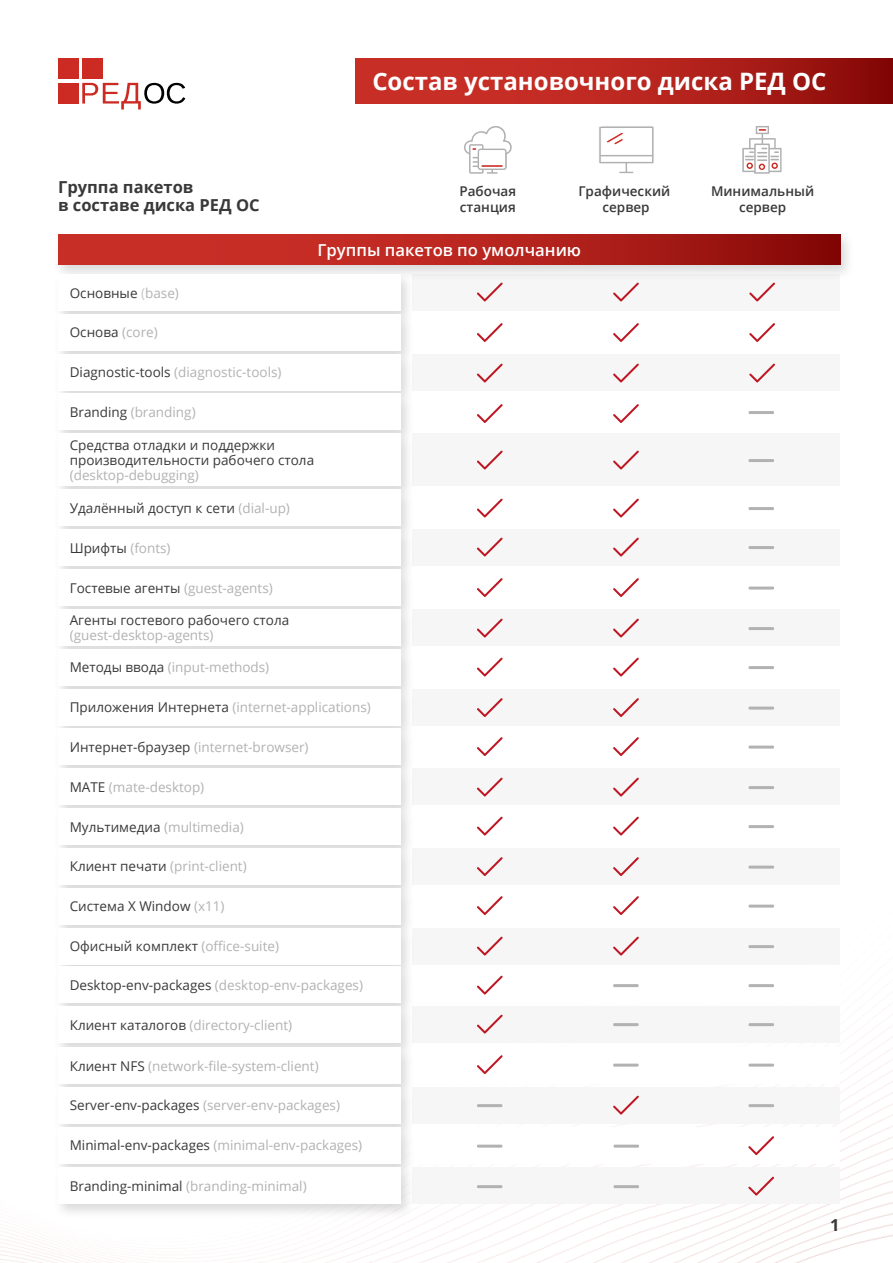
<style>
.page{position:relative;width:893px;height:1263px;background:#fff}
.page>*{position:absolute;margin:0;border:0;box-sizing:border-box;transform-origin:0 0}
.t1{font:700 24px "Open Sans";color:#fff}
.t2{font:700 16.5px/18px "Open Sans";color:#393939}
.t3{font:600 16.5px "Open Sans";color:#fff}
.t4{font:13.5px "Open Sans";color:#b2b2b2}
.t5{font:13.5px/15px "Open Sans";color:#393939}
.t6{font:600 13.5px/15px "Open Sans";color:#393939;text-align:center}
.s1{color:#c6c6c6}
.s2{color:#b2b2b2}
.s3{color:#393939}
</style>
<div class="page">
<img style="left:0;top:1033px;width:893px;height:230px">
<div style="left:413px;top:274px;width:427px;height:37px;background:#f6f6f6"></div>
<div style="left:413px;top:354px;width:427px;height:36px;background:#f6f6f6"></div>
<div style="left:413px;top:433px;width:427px;height:53px;background:#f6f6f6"></div>
<div style="left:413px;top:530px;width:427px;height:36px;background:#f6f6f6"></div>
<div style="left:413px;top:609px;width:427px;height:37px;background:#f6f6f6"></div>
<div style="left:413px;top:689px;width:427px;height:36px;background:#f6f6f6"></div>
<div style="left:413px;top:768px;width:427px;height:37px;background:#f6f6f6"></div>
<div style="left:413px;top:848px;width:427px;height:36px;background:#f6f6f6"></div>
<img style="left:58px;top:234px;width:790px;height:49px">
<svg style="left:58px;top:234px;width:782px;height:30px;background:#b3221c"></svg>
<svg style="left:356px;top:59px;width:536px;height:45px;background:#b3221c"></svg>
<svg style="left:464px;top:126px;width:48px;height:48px"></svg>
<svg style="left:742px;top:126px;width:40px;height:48px"></svg>
<img style="left:58px;top:266px;width:360px;height:40px">
<div style="left:58px;top:274px;width:342px;height:36px;background:#fff"></div>
<svg style="left:477px;top:283px;width:26px;height:18px"></svg>
<svg style="left:749px;top:283px;width:26px;height:18px"></svg>
<svg style="left:613px;top:283px;width:26px;height:18px"></svg>
<svg style="left:477px;top:323px;width:26px;height:19px"></svg>
<svg style="left:749px;top:323px;width:26px;height:19px"></svg>
<svg style="left:613px;top:323px;width:26px;height:19px"></svg>
<svg style="left:477px;top:364px;width:26px;height:18px"></svg>
<svg style="left:749px;top:364px;width:26px;height:18px"></svg>
<svg style="left:613px;top:364px;width:26px;height:18px"></svg>
<svg style="left:477px;top:404px;width:26px;height:19px"></svg>
<svg style="left:613px;top:404px;width:26px;height:19px"></svg>
<svg style="left:477px;top:451px;width:26px;height:18px"></svg>
<svg style="left:613px;top:451px;width:26px;height:18px"></svg>
<svg style="left:477px;top:499px;width:26px;height:18px"></svg>
<svg style="left:613px;top:499px;width:26px;height:18px"></svg>
<svg style="left:477px;top:538px;width:26px;height:18px"></svg>
<svg style="left:613px;top:538px;width:26px;height:18px"></svg>
<svg style="left:477px;top:578px;width:26px;height:19px"></svg>
<svg style="left:613px;top:578px;width:26px;height:19px"></svg>
<svg style="left:477px;top:619px;width:26px;height:18px"></svg>
<svg style="left:613px;top:619px;width:26px;height:18px"></svg>
<svg style="left:477px;top:658px;width:26px;height:18px"></svg>
<svg style="left:613px;top:658px;width:26px;height:18px"></svg>
<svg style="left:477px;top:698px;width:26px;height:19px"></svg>
<svg style="left:613px;top:698px;width:26px;height:19px"></svg>
<svg style="left:477px;top:737px;width:26px;height:19px"></svg>
<svg style="left:613px;top:737px;width:26px;height:19px"></svg>
<svg style="left:477px;top:778px;width:26px;height:18px"></svg>
<svg style="left:613px;top:778px;width:26px;height:18px"></svg>
<svg style="left:477px;top:817px;width:26px;height:18px"></svg>
<svg style="left:613px;top:817px;width:26px;height:18px"></svg>
<svg style="left:477px;top:857px;width:26px;height:19px"></svg>
<svg style="left:613px;top:857px;width:26px;height:19px"></svg>
<svg style="left:477px;top:896px;width:26px;height:19px"></svg>
<svg style="left:613px;top:896px;width:26px;height:19px"></svg>
<hr style="left:748px;top:411px;width:26px;height:3px;background:#b2b2b2">
<hr style="left:748px;top:459px;width:26px;height:3px;background:#b2b2b2">
<hr style="left:748px;top:507px;width:26px;height:3px;background:#b2b2b2">
<hr style="left:748px;top:546px;width:26px;height:3px;background:#b2b2b2">
<hr style="left:748px;top:587px;width:26px;height:3px;background:#b2b2b2">
<hr style="left:748px;top:627px;width:26px;height:3px;background:#b2b2b2">
<hr style="left:748px;top:666px;width:26px;height:3px;background:#b2b2b2">
<hr style="left:748px;top:707px;width:26px;height:3px;background:#b2b2b2">
<hr style="left:748px;top:746px;width:26px;height:3px;background:#b2b2b2">
<hr style="left:748px;top:786px;width:26px;height:3px;background:#b2b2b2">
<hr style="left:748px;top:825px;width:26px;height:3px;background:#b2b2b2">
<hr style="left:748px;top:866px;width:26px;height:3px;background:#b2b2b2">
<hr style="left:748px;top:905px;width:26px;height:3px;background:#b2b2b2">
<div style="left:58px;top:59px;width:21px;height:20px;background:#cc2b24"></div>
<div style="left:58px;top:83px;width:21px;height:20px;background:#cc2b24"></div>
<div style="left:82px;top:59px;width:21px;height:20px;background:#cc2b24"></div>
<svg style="left:82px;top:83px;width:103px;height:26px"></svg>
<svg style="left:599px;top:126px;width:55px;height:48px"></svg>
<div style="left:413px;top:928px;width:427px;height:36px;background:#f6f6f6"></div>
<svg style="left:613px;top:937px;width:26px;height:18px"></svg>
<svg style="left:477px;top:937px;width:26px;height:18px"></svg>
<hr style="left:748px;top:945px;width:26px;height:3px;background:#b2b2b2">
<div style="left:413px;top:1006px;width:427px;height:37px;background:#f6f6f6"></div>
<div style="left:413px;top:1047px;width:427px;height:36px;background:#fff"></div>
<div style="left:413px;top:1087px;width:427px;height:36px;background:#f6f6f6"></div>
<div style="left:413px;top:1127px;width:427px;height:36px;background:#fff"></div>
<svg style="left:477px;top:976px;width:26px;height:18px"></svg>
<svg style="left:477px;top:1015px;width:26px;height:18px"></svg>
<svg style="left:477px;top:1055px;width:26px;height:19px"></svg>
<svg style="left:613px;top:1096px;width:26px;height:18px"></svg>
<svg style="left:748px;top:1136px;width:26px;height:19px"></svg>
<hr style="left:748px;top:984px;width:26px;height:3px;background:#b2b2b2">
<hr style="left:748px;top:1023px;width:26px;height:3px;background:#b2b2b2">
<hr style="left:748px;top:1064px;width:26px;height:3px;background:#b2b2b2">
<hr style="left:613px;top:984px;width:26px;height:3px;background:#b2b2b2">
<hr style="left:613px;top:1023px;width:26px;height:3px;background:#b2b2b2">
<hr style="left:613px;top:1064px;width:26px;height:3px;background:#b2b2b2">
<hr style="left:613px;top:1145px;width:26px;height:3px;background:#b2b2b2">
<hr style="left:748px;top:1104px;width:26px;height:3px;background:#b2b2b2">
<hr style="left:477px;top:1145px;width:25px;height:3px;background:#b2b2b2">
<hr style="left:477px;top:1104px;width:25px;height:3px;background:#b2b2b2">
<div style="left:58px;top:1006px;width:342px;height:37px;background:#fff"></div>
<img style="left:50px;top:1039px;width:368px;height:40px">
<div style="left:58px;top:1047px;width:342px;height:36px;background:#fff"></div>
<img style="left:50px;top:1079px;width:368px;height:40px">
<div style="left:58px;top:1087px;width:342px;height:36px;background:#fff"></div>
<img style="left:50px;top:1119px;width:368px;height:41px">
<div style="left:58px;top:1127px;width:342px;height:36px;background:#fff"></div>
<div style="left:413px;top:1167px;width:427px;height:37px;background:#f6f6f6"></div>
<svg style="left:748px;top:1177px;width:26px;height:18px"></svg>
<hr style="left:613px;top:1185px;width:26px;height:3px;background:#b2b2b2">
<hr style="left:477px;top:1185px;width:25px;height:3px;background:#b2b2b2">
<img style="left:50px;top:1160px;width:368px;height:63px">
<div style="left:58px;top:1167px;width:342px;height:37px;background:#fff"></div>
<h1 class="t1" style="left:372px;top:65px;width:456px">Состав установочного диска РЕД ОС</h1>
<p class="t2" style="left:58px;top:177px;width:203px">Группа пакетов<br>в составе диска РЕД ОС</p>
<p class="t6" style="left:459px;top:184px;width:58px;text-align:left">Рабочая станция</p>
<p class="t6" style="left:578px;top:184px;width:93px">Графический сервер</p>
<p class="t6" style="left:711px;top:184px;width:105px">Минимальный сервер</p>
<p class="t3" style="left:318px;top:238px;width:265px">Группы пакетов по умолчанию</p>
<p class="t5" style="left:70px;top:285px;width:111px">Основные <span class="s1">(</span><span class="s2">base)</span></p>
<p class="t5" style="left:70px;top:325px;width:90px">Основа <span class="s2">(core)</span></p>
<p class="t4" style="left:70px;top:363px;width:213px"><span class="s3">Diagnostic-tools</span> (diagnostic-tools)</p>
<p class="t4" style="left:70px;top:403px;width:127px"><span class="s3">Branding</span> (branding)</p>
<p class="t5" style="left:70px;top:437px;width:246px">Средства отладки и поддержки производительности рабочего стола</p>
<p class="t4" style="left:70px;top:466px;width:131px">(desktop-debugging)</p>
<p class="t5" style="left:70px;top:500px;width:222px">Удалённый доступ к сети <span class="s2">(dial-up)</span></p>
<p class="t4" style="left:70px;top:539px;width:102px"><span class="s3">Шрифты</span> (fonts)</p>
<p class="t5" style="left:70px;top:580px;width:205px">Гостевые агенты <span class="s2">(guest-agents)</span></p>
<p class="t5" style="left:70px;top:612px;width:221px">Агенты гостевого рабочего стола</p>
<p class="t4" style="left:70px;top:626px;width:145px">(guest-desktop-agents)</p>
<p class="t4" style="left:70px;top:658px;width:201px"><span class="s3">Методы ввода</span> (input-methods)</p>
<p class="t4" style="left:70px;top:698px;width:303px"><span class="s3">Приложения Интернета</span> (internet-applications)</p>
<p class="t4" style="left:70px;top:738px;width:240px"><span class="s3">Интернет-браузер</span> (internet-browser)</p>
<p class="t4" style="left:70px;top:778px;width:136px"><span class="s3">MATE</span> (mate-desktop)</p>
<p class="t4" style="left:70px;top:817px;width:176px"><span class="s3">Мультимедиа</span> (multimedia)</p>
<p class="t4" style="left:70px;top:857px;width:178px"><span class="s3">Клиент печати</span> (print-client)</p>
<p class="t5" style="left:70px;top:898px;width:156px">Система X Window <span class="s2">(x11)</span></p>
<p class="t5" style="left:70px;top:938px;width:211px">Офисный комплект <span class="s2">(office-suite)</span></p>
<p class="t4" style="left:70px;top:976px;width:295px"><span class="s3">Desktop-env-packages</span> (desktop-env-packages)</p>
<p class="t4" style="left:70px;top:1016px;width:224px"><span class="s3">Клиент каталогов</span> (directory-client)</p>
<p class="t4" style="left:70px;top:1056px;width:250px"><span class="s3">Клиент NFS</span> (network-file-system-client)</p>
<p class="t4" style="left:70px;top:1096px;width:272px"><span class="s3">Server-env-packages</span> (server-env-packages)</p>
<p class="t4" style="left:70px;top:1136px;width:294px"><span class="s3">Minimal-env-packages</span> (minimal-env-packages)</p>
<p class="t4" style="left:70px;top:1176px;width:238px"><span class="s3">Branding-minimal</span> (branding-minimal)</p>
<p class="t2" style="left:830px;top:1215px;width:11px">1</p>
</div>
